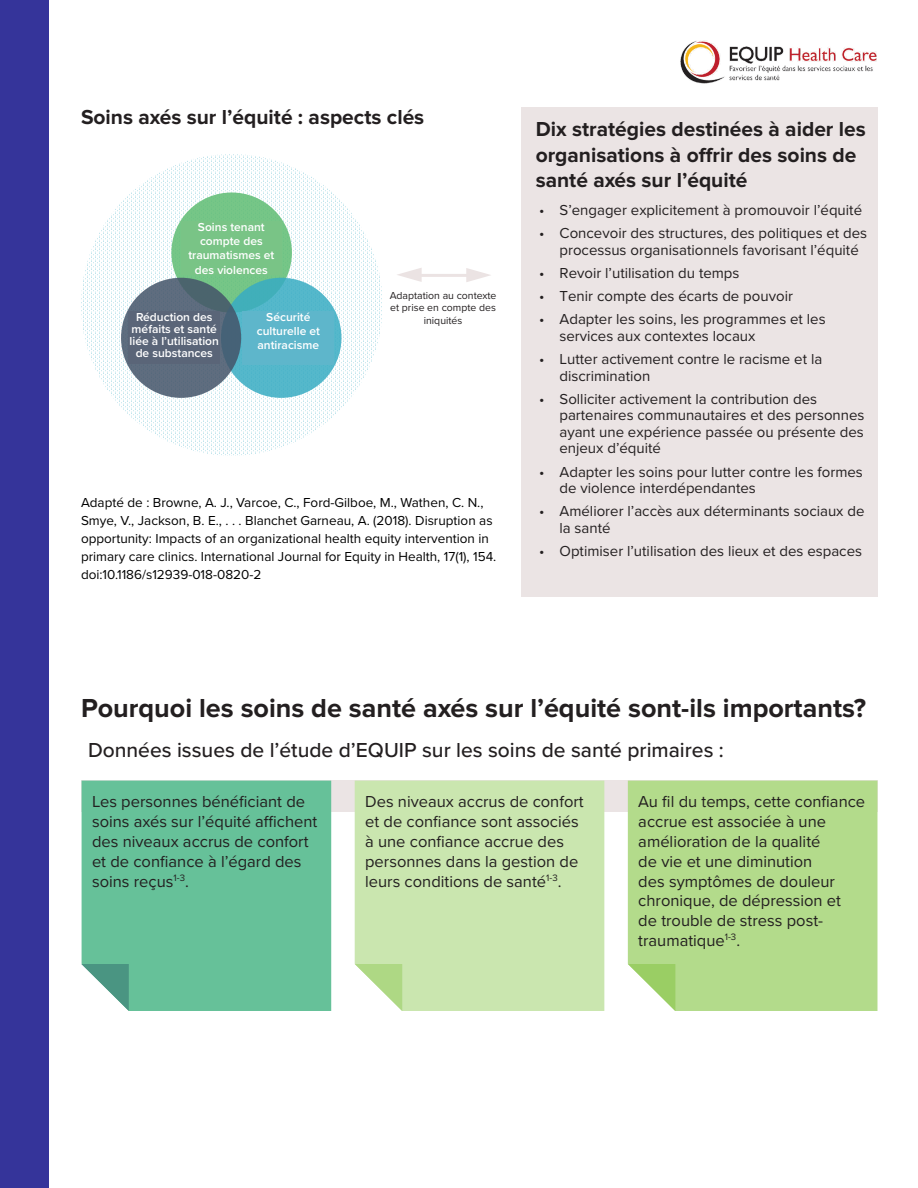
<style>
.page{position:relative;width:918px;height:1188px;background:#fff}
.page>*{position:absolute;margin:0;border:0;box-sizing:border-box;transform-origin:0 0}
.Heading_3{font:700 27px "Proxima Nova";color:#231f20}
.Main_Subtitle_Heading{font:700 21px/25.2px "Proxima Nova";color:#231f20}
.Heading_3-2{font:500 21px "Proxima Nova";color:#231f20}
.Main_Title_Heading{font:700 21px "Proxima Nova";color:#231f20}
.t1{font:16.5px/19.8px "Proxima Nova";color:#231f20}
.t2{font:15px/16.5px "Proxima Nova";color:#231f20}
.t3{font:13.5px/18px "Proxima Nova";color:#000}
.Dimensions_List_Bullets{font:600 12px/14.4px "Proxima Nova";color:#fff;text-align:center}
.t4{font:900 11.1px/13px "Lato";letter-spacing:-.005em;color:#fff;text-align:center}
.Dimensions_List_Bullets-2{font:10.5px/12.6px "Proxima Nova";color:#231f20;text-align:center}
</style>
<div class="page">
<div style="left:0;top:0;width:49px;height:1188px;background:#35349a"></div>
<img style="left:680px;top:40px;width:197px;height:43px">
<div style="left:81px;top:781px;width:797px;height:31px;background:#ebe4e4"></div>
<div style="left:82px;top:781px;width:249px;height:230px;background:#66c199"></div>
<div style="left:355px;top:781px;width:249px;height:230px;background:#cae6af"></div>
<div style="left:628px;top:781px;width:249px;height:230px;background:#b3db8b"></div>
<svg style="left:81px;top:964px;width:48px;height:47px"></svg>
<svg style="left:355px;top:964px;width:47px;height:47px"></svg>
<svg style="left:628px;top:964px;width:47px;height:47px"></svg>
<svg style="left:81px;top:154px;width:302px;height:302px"></svg>
<div style="left:171px;top:192px;width:121px;height:121px;background:#79c486;border-radius:50%"></div>
<div style="left:221px;top:278px;width:120px;height:120px;background:#38acc3;border-radius:50%;opacity:.85"></div>
<div style="left:121px;top:278px;width:120px;height:120px;background:#445469;border-radius:50%;opacity:.85"></div>
<svg style="left:397px;top:268px;width:94px;height:14px"></svg>
<div style="left:521px;top:107px;width:357px;height:489px;background:#ebe4e4"></div>
<div style="left:128px;top:311px;width:92px;height:53px;background:#5a6578"></div>
<div style="left:242px;top:311px;width:92px;height:53px;background:#5eb6cb"></div>
<p class="Main_Title_Heading" style="left:81px;top:104px;width:345px">Soins axés sur l’équité : aspects clés</p>
<p class="Dimensions_List_Bullets" style="left:188px;top:219px;width:87px">Soins tenant compte des traumatismes et des violences</p>
<p class="Dimensions_List_Bullets" style="left:130px;top:310px;width:91px;line-height:12px">Réduction des méfaits et santé liée à l’utilisation de substances</p>
<p class="Dimensions_List_Bullets" style="left:266px;top:309px;width:46px">Sécurité</p>
<p class="t4" style="left:185px;top:230px;width:96px">Trauma- and<br>Violence-Informed<br>Care</p>
<p class="t4" style="left:147px;top:324px;width:53px">Harm<br>Reduction</p>
<p class="Dimensions_List_Bullets" style="left:257px;top:323px;width:65px">culturelle et</p>
<p class="Dimensions_List_Bullets" style="left:257px;top:338px;width:63px">antiracisme</p>
<p class="t4" style="left:262px;top:325px;width:50px;text-align:left">Culturally<br>Safe Care</p>
<p class="Dimensions_List_Bullets-2" style="left:390px;top:288px;width:108px">Adaptation au contexte et prise en compte des iniquités</p>
<p class="t3" style="left:81px;top:493px;width:417px">Adapté de : Browne, A. J., Varcoe, C., Ford-Gilboe, M., Wathen, C. N., Smye, V., Jackson, B. E., . . . Blanchet Garneau, A. (2018). Disruption as opportunity: Impacts of an organizational health equity intervention in primary care clinics. International Journal for Equity in Health, 17(1), 154. doi:10.1186/s12939-018-0820-2</p>
<p class="Main_Subtitle_Heading" style="left:536px;top:117px;width:332px">Dix stratégies destinées à aider les organisations à offrir des soins de santé axés sur l’équité</p>
<p class="t2" style="left:539px;top:201px;width:324px">• S’engager explicitement à promouvoir l’équité</p>
<p class="t2" style="left:559px;top:224px;width:309px;text-indent:-20px">• Concevoir des structures, des politiques et des processus organisationnels favorisant l’équité</p>
<p class="t2" style="left:539px;top:264px;width:202px">• Revoir l’utilisation du temps</p>
<p class="t2" style="left:539px;top:287px;width:255px">• Tenir compte des écarts de pouvoir</p>
<p class="t2" style="left:559px;top:310px;width:268px;text-indent:-20px">• Adapter les soins, les programmes et les services aux contextes locaux</p>
<p class="t2" style="left:559px;top:350px;width:264px;text-indent:-20px">• Lutter activement contre le racisme et la discrimination</p>
<p class="t2" style="left:559px;top:390px;width:307px;text-indent:-20px">• Solliciter activement la contribution des partenaires communautaires et des personnes ayant une expérience passée ou présente des enjeux d’équité</p>
<p class="t2" style="left:559px;top:463px;width:305px;text-indent:-20px">• Adapter les soins pour lutter contre les formes de violence interdépendantes</p>
<p class="t2" style="left:559px;top:502px;width:307px;text-indent:-20px">• Améliorer l’accès aux déterminants sociaux de la santé</p>
<p class="t2" style="left:539px;top:542px;width:324px">• Optimiser l’utilisation des lieux et des espaces</p>
<p class="Heading_3" style="left:81px;top:692px;width:786px">Pourquoi les soins de santé axés sur l’équité sont-ils importants?</p>
<p class="Heading_3-2" style="left:88px;top:735px;width:637px">Données issues de l’étude d’EQUIP sur les soins de santé primaires :</p>
<p class="t1" style="left:92px;top:791px;width:227px">Les personnes bénéficiant de soins axés sur l’équité affichent des niveaux accrus de confort et de confiance à l’égard des soins reçus<sup>1-3</sup>.</p>
<p class="t1" style="left:365px;top:791px;width:220px">Des niveaux accrus de confort et de confiance sont associés à une confiance accrue des personnes dans la gestion de leurs conditions de santé<sup>1-3</sup>.</p>
<p class="t1" style="left:638px;top:791px;width:228px">Au fil du temps, cette confiance accrue est associée à une amélioration de la qualité<br>de vie et une diminution<br>des symptômes de douleur chronique, de dépression et<br>de trouble de stress post&shy;traumatique<sup>1-3</sup>.</p>
</div>
